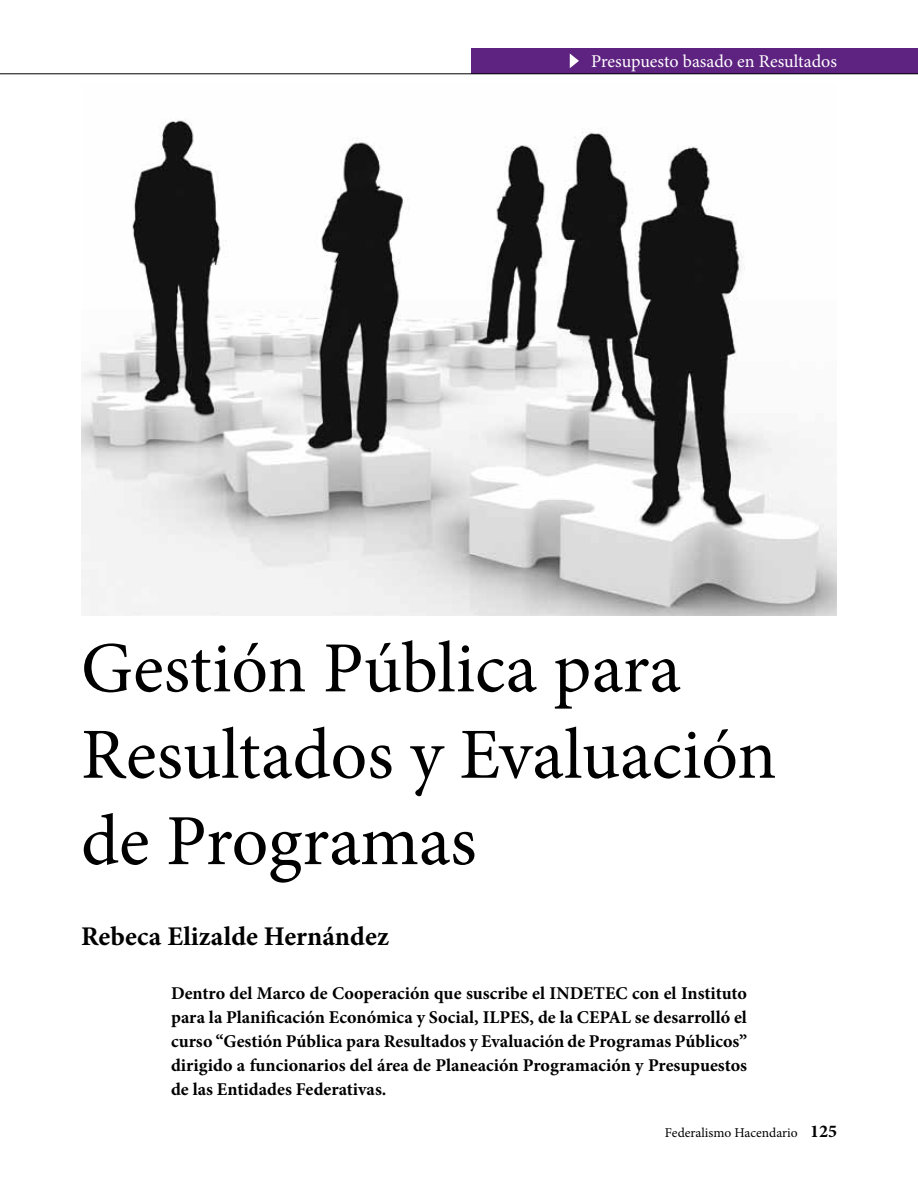
<style>
.page{position:relative;width:918px;height:1188px;background:#fff}
.page>*{position:absolute;margin:0;border:0;box-sizing:border-box;transform-origin:0 0}
.t1{font:72px/86.4px "Minion Pro";color:#000}
.t2{font:700 27px "Minion Pro";color:#000}
.t3{font:700 18px/24px "Minion Pro";color:#000;text-align:justify}
.t4{font:18px "Minion Pro";color:#fff}
.t5{font:13.5px "Minion Pro";color:#000}
.s1{font-weight:700;font-size:18px}
</style>
<div class="page">
<div style="left:471px;top:48px;width:447px;height:26px;background:#5e2281"></div>
<svg style="left:570px;top:53px;width:9px;height:15px"></svg>
<hr style="left:0;top:73px;width:918px;height:1px;background:#000">
<img style="left:81px;top:119px;width:756px;height:497px">
<p class="t4" style="left:591px;top:49px;width:247px">Presupuesto basado en Resultados</p>
<h1 class="t1" style="left:81px;top:625px;width:697px">Gestión Pública para<br>Resultados y Evaluación de Programas</h1>
<h2 class="t2" style="left:81px;top:917px;width:310px">Rebeca Elizalde Hernández</h2>
<p class="t3" style="left:171px;top:981px;width:578px">Dentro del Marco de Cooperación que suscribe el INDETEC con el Instituto para la Planificación Económica y Social, ILPES, de la CEPAL se desarrolló el curso “Gestión Pública para Resultados y Evaluación de Programas Públicos” dirigido a funcionarios del área de Planeación Programación y Presupuestos de las Entidades Federativas.</p>
<p class="t5" style="left:665px;top:1124px;width:174px">Federalismo Hacendario <span class="s1">125</span></p>
</div>
